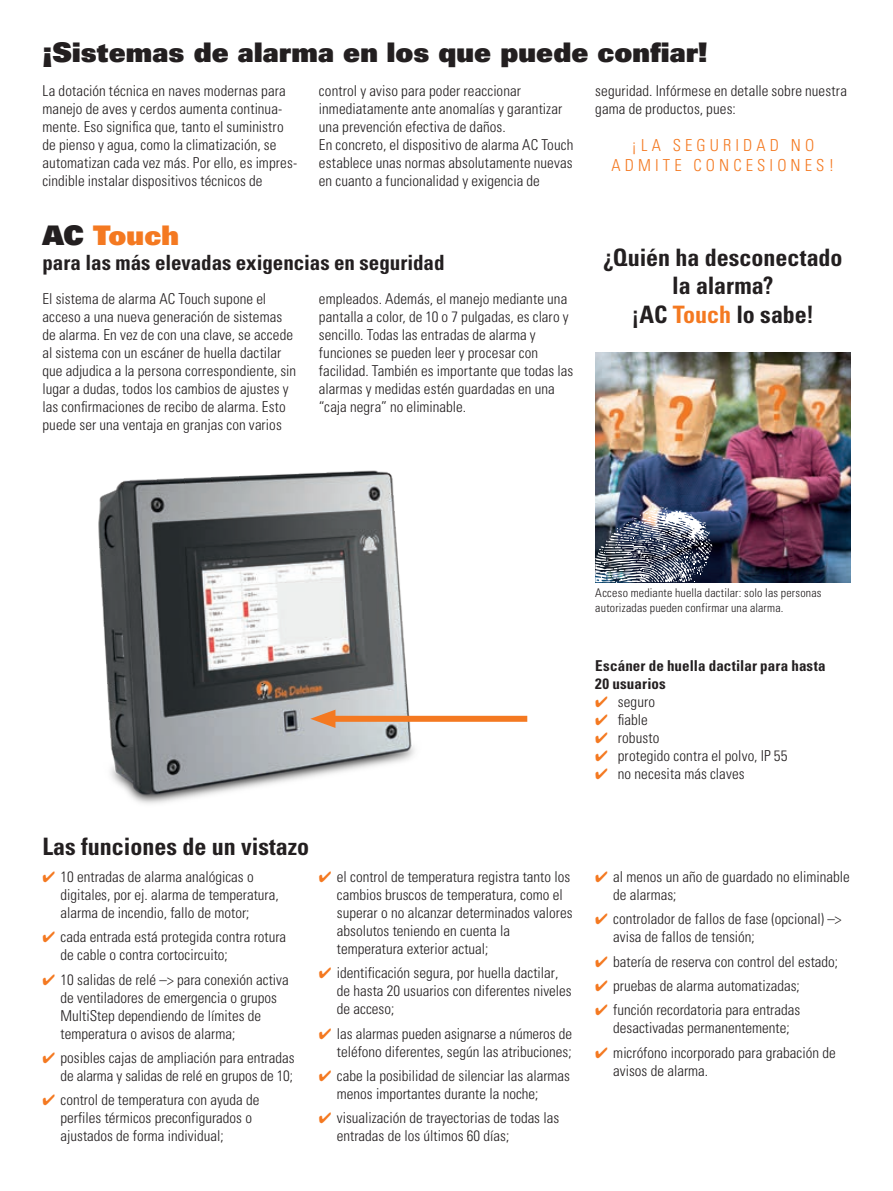
<style>
.page{position:relative;width:893px;height:1191px;background:#fff}
.page>*{position:absolute;margin:0;border:0;box-sizing:border-box;transform-origin:0 0}
.t1{font:27px "Univers LT Std X Black";letter-spacing:.01em;color:#231f20}
.t2{font:27px "Univers LT Std X Black";letter-spacing:.005em;color:#f47921}
.t3{font:700 condensed 24px/28.5px "Univers LT Std";color:#231f20;text-align:center}
.t4{font:700 condensed 21px "Univers LT Std";color:#231f20}
.t5{font:300 condensed 16.5px/19.8px "Univers LT Std";letter-spacing:.25em;color:#f47921;text-align:center}
.t6{font:300 condensed 15px/18px "Univers LT Std";color:#231f20}
.t7{font:700 condensed 15px/18px "Univers LT Std";letter-spacing:.01em;color:#231f20}
.t8{font:300 condensed 12px/14.2px "Univers LT Std";letter-spacing:.015em;color:#231f20}
.s1{color:#231f20}
.s2{color:#f47921}
</style>
<div class="page">
<img style="left:98px;top:470px;width:345px;height:334px">
<img style="left:595px;top:352px;width:255px;height:230px">
<img style="left:595px;top:506px;width:117px;height:77px">
<div style="left:325px;top:716px;width:202px;height:6px;background:#f47921"></div>
<svg style="left:310px;top:709px;width:25px;height:19px"></svg>
<h1 class="t1" style="left:43px;top:35px;width:667px">¡Sistemas de alarma en los que puede confiar!</h1>
<p class="t6" style="left:43px;top:82px;width:256px">La dotación técnica en naves modernas para manejo de aves y cerdos aumenta continua&shy;mente. Eso significa que, tanto el suministro de pienso y agua, como la climatización, se automatizan cada vez más. Por ello, es impres&shy;cindible instalar dispositivos técnicos de</p>
<p class="t6" style="left:319px;top:82px;width:256px">control y aviso para poder reaccionar inmediatamente ante anomalías y garantizar una prevención efectiva de daños.<br>En concreto, el dispositivo de alarma AC Touch establece unas normas absolutamente nuevas en cuanto a funcionalidad y exigencia de</p>
<p class="t6" style="left:595px;top:82px;width:253px">seguridad. Infórmese en detalle sobre nuestra gama de productos, pues:</p>
<p class="t5" style="left:612px;top:135px;width:224px">¡LA SEGURIDAD NO<br>ADMITE CONCESIONES!</p>
<h1 class="t2" style="left:43px;top:217px;width:138px"><span class="s1">AC</span> Touch</h1>
<h3 class="t4" style="left:43px;top:250px;width:403px">para las más elevadas exigencias en seguridad</h3>
<p class="t6" style="left:43px;top:290px;width:255px">El sistema de alarma AC Touch supone el acceso a una nueva generación de sistemas de alarma. En vez de con una clave, se accede al sistema con un escáner de huella dactilar que adjudica a la persona correspondiente, sin lugar a dudas, todos los cambios de ajustes y las confirmaciones de recibo de alarma. Esto puede ser una ventaja en granjas con varios</p>
<p class="t6" style="left:319px;top:290px;width:256px">empleados. Además, el manejo mediante una pantalla a color, de 10 o 7 pulgadas, es claro y sencillo. Todas las entradas de alarma y funciones se pueden leer y procesar con facilidad. También es importante que todas las alarmas y medidas estén guardadas en una “caja negra” no eliminable.</p>
<h2 class="t3" style="left:603px;top:243px;width:241px">¿Quién ha desconectado la alarma?<br>¡AC <span class="s2">Touch</span> lo sabe!</h2>
<h2 class="t3" style="left:43px;top:832px;width:268px">Las funciones de un vistazo</h2>
<p class="t6" style="left:61px;top:867px;width:220px;text-indent:-18px"><span class="s2">✔</span> 10 entradas de alarma analógicas o digitales, por ej. alarma de temperatura, alarma de incendio, fallo de motor;</p>
<p class="t6" style="left:61px;top:928px;width:227px;text-indent:-18px"><span class="s2">✔</span> cada entrada está protegida contra rotura de cable o contra cortocircuito;</p>
<p class="t6" style="left:61px;top:970px;width:230px;text-indent:-18px"><span class="s2">✔</span> 10 salidas de relé –&gt; para conexión activa de ventiladores de emergencia o grupos MultiStep dependiendo de límites de temperatura o avisos de alarma;</p>
<p class="t6" style="left:43px;top:1048px;width:254px;text-align:right"><span class="s2">✔</span> posibles cajas de ampliación para entradas de alarma y salidas de relé en grupos de 10;</p>
<p class="t6" style="left:61px;top:1091px;width:201px;text-indent:-18px"><span class="s2">✔</span> control de temperatura con ayuda de perfiles térmicos preconfigurados o ajustados de forma individual;</p>
<p class="t6" style="left:337px;top:867px;width:237px;text-indent:-18px"><span class="s2">✔</span> el control de temperatura registra tanto los cambios bruscos de temperatura, como el superar o no alcanzar determinados valores absolutos teniendo en cuenta la temperatura exterior actual;</p>
<p class="t6" style="left:337px;top:964px;width:236px;text-indent:-18px"><span class="s2">✔</span> identificación segura, por huella dactilar, de hasta 20 usuarios con diferentes niveles de acceso;</p>
<p class="t6" style="left:319px;top:1024px;width:255px;text-align:right"><span class="s2">✔</span> las alarmas pueden asignarse a números de teléfono diferentes, según las atribuciones;</p>
<p class="t6" style="left:337px;top:1066px;width:235px;text-indent:-18px"><span class="s2">✔</span> cabe la posibilidad de silenciar las alarmas menos importantes durante la noche;</p>
<p class="t6" style="left:337px;top:1109px;width:224px;text-indent:-18px"><span class="s2">✔</span> visualización de trayectorias de todas las entradas de los últimos 60 días;</p>
<p class="t8" style="left:595px;top:586px;width:228px">Acceso mediante huella dactilar: solo las personas autorizadas pueden confirmar una alarma.</p>
<p class="t7" style="left:595px;top:656px;width:232px">Escáner de huella dactilar para hasta<br>20 usuarios</p>
<p class="t6" style="left:595px;top:692px;width:61px"><span class="s2">✔</span> seguro</p>
<p class="t6" style="left:595px;top:710px;width:54px"><span class="s2">✔</span> fiable</p>
<p class="t6" style="left:595px;top:728px;width:66px"><span class="s2">✔</span> robusto</p>
<p class="t6" style="left:595px;top:746px;width:194px"><span class="s2">✔</span> protegido contra el polvo, IP 55</p>
<p class="t6" style="left:595px;top:764px;width:151px"><span class="s2">✔</span> no necesita más claves</p>
<p class="t6" style="left:613px;top:867px;width:238px;text-indent:-18px"><span class="s2">✔</span> al menos un año de guardado no eliminable de alarmas;</p>
<p class="t6" style="left:613px;top:910px;width:230px;text-indent:-18px"><span class="s2">✔</span> controlador de fallos de fase (opcional) –&gt; avisa de fallos de tensión;</p>
<p class="t6" style="left:595px;top:952px;width:244px"><span class="s2">✔</span> batería de reserva con control del estado;</p>
<p class="t6" style="left:595px;top:976px;width:206px"><span class="s2">✔</span> pruebas de alarma automatizadas;</p>
<p class="t6" style="left:595px;top:1001px;width:206px;text-align:center"><span class="s2">✔</span> función recordatoria para entradas desactivadas permanentemente;</p>
<p class="t6" style="left:613px;top:1043px;width:224px;text-indent:-18px"><span class="s2">✔</span> micrófono incorporado para grabación de avisos de alarma.</p>
</div>
